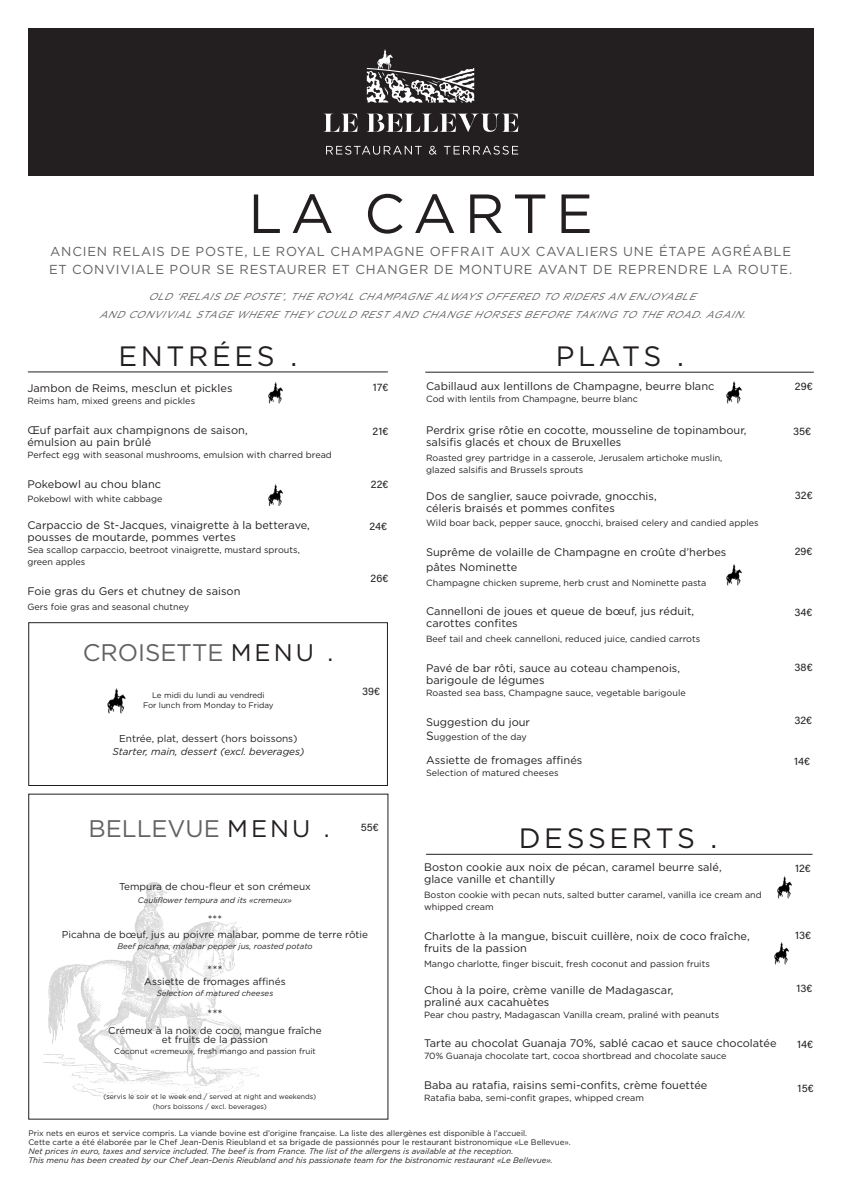
<style>
.page{position:relative;width:842px;height:1191px;background:#fff}
.page>*{position:absolute;margin:0;border:0;box-sizing:border-box;transform-origin:0 0}
.t1{font:55px "Gotham";letter-spacing:.15em;color:#231f20}
.t2{font:28px "Gotham";letter-spacing:.13em;color:#231f20}
.t3{font:24px "Gotham";color:#616263}
.t4{font:13px/18px "Gotham";letter-spacing:.06em;color:#616263}
.t5{font:12px "Gotham";color:#231f20}
.t6{font:11px/12px "Gotham";letter-spacing:.005em;color:#231f20}
.t7{font:11px "Acumin Variable Concept";letter-spacing:.02em;color:#231f20}
.t8{font:10px/9px "Gotham";color:#231f20;text-align:center}
.t9{font:italic 10px/18px "Gotham";color:#616263;text-align:center}
.t10{font:italic 10px "Gotham";letter-spacing:.005em;color:#231f20}
.t11{font:9px/12px "Gotham";letter-spacing:.005em;color:#231f20}
.t12{font:8px/9px "Gotham";color:#231f20}
.t13{font:italic 8px "Gotham";color:#231f20}
.t14{font:7px "Gotham";color:#231f20}
.s1{color:#231f20}
.s2{font-size:12px}
.s3{font-style:italic}
</style>
<div class="page">
<hr style="left:425px;top:372px;width:389px;height:1px;background:#231f20">
<div style="left:28px;top:28px;width:786px;height:148px;background:#231f20"></div>
<svg style="left:324px;top:114px;width:34px;height:18px"></svg>
<svg style="left:367px;top:114px;width:151px;height:18px"></svg>
<svg style="left:367px;top:49px;width:107px;height:53px"></svg>
<svg style="left:326px;top:146px;width:96px;height:9px"></svg>
<svg style="left:429px;top:146px;width:8px;height:9px"></svg>
<svg style="left:444px;top:146px;width:74px;height:9px"></svg>
<img style="left:44px;top:882px;width:215px;height:218px">
<hr style="left:28px;top:372px;width:360px;height:1px;background:#231f20">
<hr style="left:426px;top:854px;width:386px;height:1px;background:#231f20">
<img style="left:108px;top:688px;width:18px;height:25px">
<div style="left:28px;top:622px;width:360px;height:163px;border:1px solid #231f20"></div>
<img style="left:268px;top:382px;width:15px;height:21px">
<img style="left:268px;top:484px;width:15px;height:22px">
<img style="left:727px;top:381px;width:15px;height:22px">
<img style="left:727px;top:564px;width:15px;height:21px">
<img style="left:777px;top:876px;width:15px;height:22px">
<img style="left:774px;top:942px;width:15px;height:22px">
<p class="t1" style="left:248px;top:178px;width:346px">LA CARTE</p>
<p class="t4" style="left:49px;top:242px;width:745px">ANCIEN RELAIS DE POSTE, LE ROYAL CHAMPAGNE OFFRAIT AUX CAVALIERS UNE ÉTAPE AGRÉABLE<br>ET CONVIVIALE POUR SE RESTAURER ET CHANGER DE MONTURE AVANT DE REPRENDRE LA ROUTE.</p>
<p class="t9" style="left:99px;top:287px;width:654px">OLD‘RELAISDEPOSTE’,THEROYALCHAMPAGNEALWAYSOFFEREDTORIDERSANENJOYABLE<br>ANDCONVIVIALSTAGEWHERETHEYCOULDRESTANDCHANGEHORSESBEFORETAKINGTOTHEROAD.AGAIN.</p>
<p class="t2" style="left:118px;top:338px;width:180px">ENTRÉES .</p>
<p class="t2" style="left:556px;top:338px;width:130px">PLATS .</p>
<p class="t6" style="left:27px;top:382px;width:207px">Jambon de Reims, mesclun et pickles</p>
<p class="t11" style="left:27px;top:395px;width:169px">Reims ham, mixed greens and pickles</p>
<p class="t6" style="left:27px;top:424px;width:222px">Œuf parfait aux champignons de saison, émulsion au pain brûlé</p>
<p class="t11" style="left:27px;top:448px;width:306px">Perfect egg with seasonal mushrooms, emulsion with charred bread</p>
<p class="t6" style="left:27px;top:477px;width:135px">Pokebowl au chou blanc</p>
<p class="t11" style="left:27px;top:493px;width:137px">Pokebowl with white cabbage</p>
<p class="t6" style="left:27px;top:519px;width:284px">Carpaccio de St-Jacques, vinaigrette à la betterave, pousses de moutarde, pommes vertes</p>
<p class="t11" style="left:27px;top:544px;width:274px">Sea scallop carpaccio, beetroot vinaigrette, mustard sprouts, green apples</p>
<p class="t6" style="left:27px;top:585px;width:215px">Foie gras du Gers et chutney de saison</p>
<p class="t11" style="left:27px;top:600px;width:163px">Gers foie gras and seasonal chutney</p>
<p class="t3" style="left:83px;top:637px;width:252px">CROISETTE <span class="s1">MENU .</span></p>
<p class="t12" style="left:143px;top:690px;width:132px;line-height:10px;text-align:center">Le midi du lundi au vendredi<br>For lunch from Monday to Friday</p>
<p class="t8" style="left:119px;top:734px;width:180px">Entrée, plat, dessert (hors boissons)</p>
<p class="t10" style="left:112px;top:745px;width:193px">Starter, main, dessert (excl. beverages)</p>
<p class="t3" style="left:89px;top:813px;width:243px">BELLEVUE <span class="s1">MENU .</span></p>
<p class="t7" style="left:373px;top:380px;width:17px">17€</p>
<p class="t7" style="left:372px;top:423px;width:17px">21€</p>
<p class="t7" style="left:371px;top:477px;width:19px">22€</p>
<p class="t7" style="left:369px;top:519px;width:19px">24€</p>
<p class="t7" style="left:371px;top:571px;width:19px">26€</p>
<p class="t7" style="left:362px;top:683px;width:19px">39€</p>
<p class="t7" style="left:361px;top:819px;width:19px">55€</p>
<p class="t8" style="left:119px;top:881px;width:193px">Tempura de chou-fleur et son crémeux</p>
<p class="t13" style="left:138px;top:894px;width:155px">Cauliflower tempura and its «cremeux»</p>
<p class="t6" style="left:208px;top:912px;width:16px">***</p>
<p class="t8" style="left:62px;top:929px;width:308px">Picahna de bœuf, jus au poivre malabar, pomme de terre rôtie</p>
<p class="t13" style="left:117px;top:941px;width:197px">Beef picahna, malabar pepper jus, roasted potato</p>
<p class="t5" style="left:207px;top:962px;width:17px">***</p>
<p class="t8" style="left:144px;top:976px;width:143px">Assiette de fromages affinés</p>
<p class="t13" style="left:157px;top:988px;width:118px">Selection of matured cheeses</p>
<p class="t5" style="left:207px;top:1006px;width:17px">***</p>
<p class="t8" style="left:108px;top:1026px;width:215px">Crémeux à la noix de coco, mangue fraîche et fruits de la passion</p>
<p class="t12" style="left:114px;top:1046px;width:203px">Coconut «cremeux», fresh mango and passion fruit</p>
<p class="t14" style="left:103px;top:1091px;width:214px">(servis le soir et le week end / served at night and weekends)</p>
<p class="t14" style="left:153px;top:1101px;width:116px">(hors boissons / excl. beverages)</p>
<p class="t6" style="left:426px;top:380px;width:290px">Cabillaud aux lentillons de Champagne, beurre blanc</p>
<p class="t11" style="left:426px;top:393px;width:213px">Cod with lentils from Champagne, beurre blanc</p>
<p class="t6" style="left:426px;top:424px;width:322px">Perdrix grise rôtie en cocotte, mousseline de topinambour, salsifis glacés et choux de Bruxelles</p>
<p class="t11" style="left:426px;top:451px;width:298px">Roasted grey partridge in a casserole, Jerusalem artichoke muslin, glazed salsifis and Brussels sprouts</p>
<p class="t6" style="left:426px;top:489px;width:232px">Dos de sanglier, sauce poivrade, gnocchis, céleris braisés et pommes confites</p>
<p class="t11" style="left:426px;top:517px;width:334px">Wild boar back, pepper sauce, gnocchi, braised celery and candied apples</p>
<p class="t6" style="left:426px;top:546px;width:302px">Suprême de volaille de Champagne en croûte d’herbes</p>
<p class="t6" style="left:426px;top:561px;width:93px">pâtes Nominette</p>
<p class="t11" style="left:426px;top:576px;width:282px">Champagne chicken supreme, herb crust and Nominette pasta</p>
<p class="t6" style="left:426px;top:605px;width:270px">Cannelloni de joues et queue de bœuf, jus réduit, carottes confites</p>
<p class="t11" style="left:426px;top:633px;width:276px">Beef tail and cheek cannelloni, reduced juice, candied carrots</p>
<p class="t6" style="left:426px;top:662px;width:256px">Pavé de bar rôti, sauce au coteau champenois, barigoule de légumes</p>
<p class="t11" style="left:426px;top:686px;width:261px">Roasted sea bass, Champagne sauce, vegetable barigoule</p>
<p class="t6" style="left:426px;top:715px;width:105px">Suggestion du jour</p>
<p class="t11" style="left:426px;top:731px;width:102px"><span class="s2">S</span>uggestion of the day</p>
<p class="t6" style="left:426px;top:754px;width:158px">Assiette de fromages affinés</p>
<p class="t11" style="left:426px;top:767px;width:134px">Selection of matured cheeses</p>
<p class="t2" style="left:519px;top:819px;width:200px">DESSERTS .</p>
<p class="t6" style="left:424px;top:861px;width:299px">Boston cookie aux noix de pécan, caramel beurre salé, glace vanille et chantilly</p>
<p class="t11" style="left:424px;top:888px;width:339px">Boston cookie with pecan nuts, salted butter caramel, vanilla ice cream and whipped cream</p>
<p class="t6" style="left:424px;top:929px;width:327px">Charlotte à la mangue, biscuit cuillère, noix de coco fraîche, fruits de la passion</p>
<p class="t11" style="left:424px;top:957px;width:287px">Mango charlotte, finger biscuit, fresh coconut and passion fruits</p>
<p class="t6" style="left:424px;top:983px;width:251px">Chou à la poire, crème vanille de Madagascar, praliné aux cacahuètes</p>
<p class="t11" style="left:424px;top:1008px;width:297px">Pear chou pastry, Madagascan Vanilla cream, praliné with peanuts</p>
<p class="t6" style="left:424px;top:1037px;width:354px">Tarte au chocolat Guanaja 70%, sablé cacao et sauce chocolatée</p>
<p class="t11" style="left:424px;top:1049px;width:304px">70% Guanaja chocolate tart, cocoa shortbread and chocolate sauce</p>
<p class="t6" style="left:424px;top:1078px;width:285px">Baba au ratafia, raisins semi-confits, crème fouettée</p>
<p class="t11" style="left:424px;top:1091px;width:221px">Ratafia baba, semi-confit grapes, whipped cream</p>
<p class="t12" style="left:28px;top:1128px;width:500px">Prix nets en euros et service compris. La viande bovine est d’origine française. La liste des allergènes est disponible à l’accueil.</p>
<p class="t12" style="left:28px;top:1137px;width:544px">Cette carte a été élaborée par le Chef Jean-Denis Rieubland et sa brigade de passionnés pour le restaurant bistronomique «Le Bellevue».<br><span class="s3">Net prices in euro, taxes and service included. The beef is from France. The list of the allergens is available at the reception.</span></p>
<p class="t13" style="left:28px;top:1154px;width:526px">This menu has been created by our Chef Jean-Denis Rieubland and his passionate team for the bistronomic restaurant «Le Bellevue».</p>
<p class="t7" style="left:795px;top:378px;width:19px">29€</p>
<p class="t7" style="left:793px;top:423px;width:19px">35€</p>
<p class="t7" style="left:795px;top:488px;width:19px">32€</p>
<p class="t7" style="left:795px;top:544px;width:19px">29€</p>
<p class="t7" style="left:794px;top:604px;width:19px">34€</p>
<p class="t7" style="left:795px;top:659px;width:19px">38€</p>
<p class="t7" style="left:794px;top:712px;width:19px">32€</p>
<p class="t7" style="left:794px;top:753px;width:17px">14€</p>
<p class="t7" style="left:795px;top:860px;width:17px">12€</p>
<p class="t7" style="left:795px;top:927px;width:17px">13€</p>
<p class="t7" style="left:796px;top:980px;width:17px">13€</p>
<p class="t7" style="left:797px;top:1037px;width:17px">14€</p>
<p class="t7" style="left:798px;top:1081px;width:17px">15€</p>
</div>
